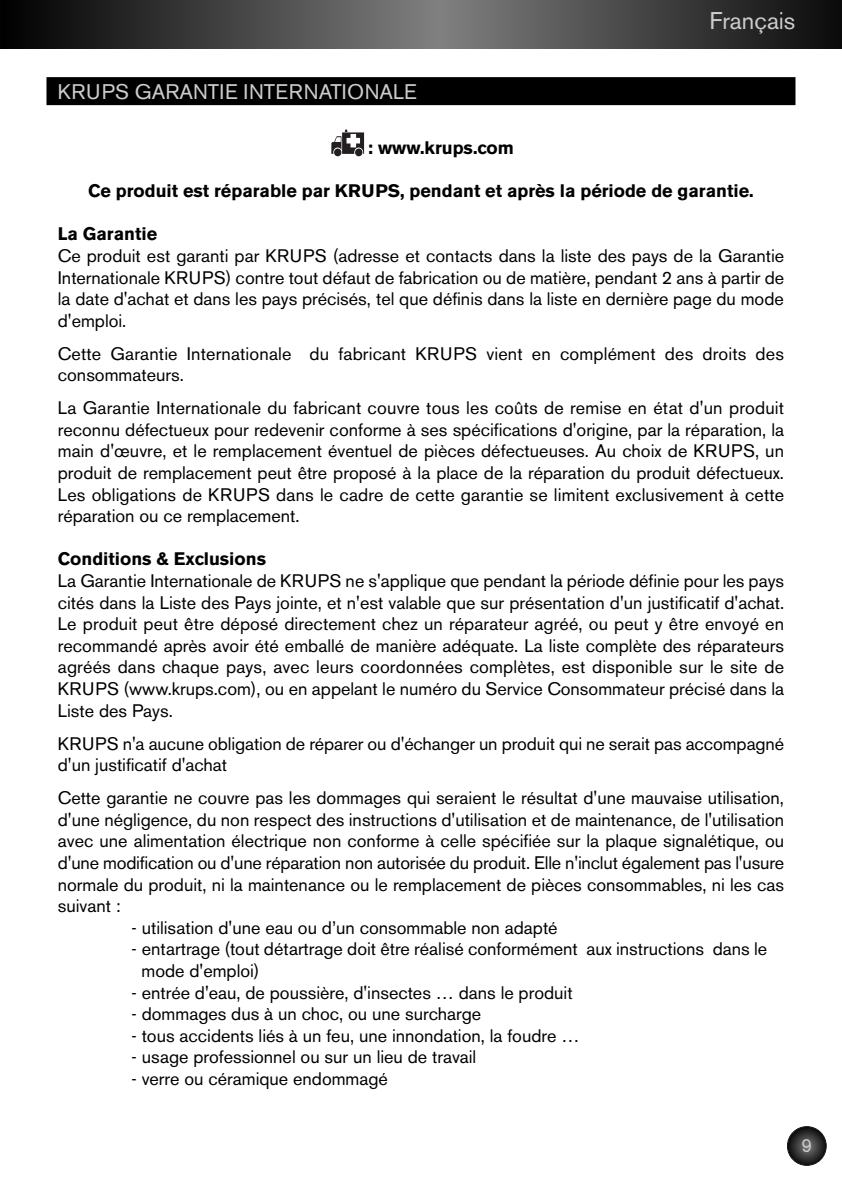
<style>
.page{position:relative;width:842px;height:1184px;background:#fff}
.page>*{position:absolute;margin:0;border:0;box-sizing:border-box;transform-origin:0 0}
.t1{font:24px "Akzidenz Grotesk BE";color:#ccc}
.t2{font:21px "Akzidenz Grotesk BE";color:#ccc}
.t3{font:19px "Akzidenz Grotesk BE";color:#ccc;scale:.95 1}
.t4{font:18px/21.6px "Akzidenz Grotesk BE";color:#000;text-align:justify}
.t5{font:700 18px "Akzidenz Grotesk BE";color:#000}
</style>
<div class="page">
<div style="left:46px;top:77px;width:749px;height:28px;background:#000"></div>
<svg style="left:336px;top:129px;width:29px;height:28px"></svg>
<svg style="left:331px;top:130px;width:33px;height:26px"></svg>
<svg style="left:1px;top:0;width:840px;height:49px;background:#424242"></svg>
<svg style="left:787px;top:1127px;width:38px;height:38px"></svg>
<div style="left:786px;top:1126px;width:40px;height:40px;border:2px solid #000;border-radius:50%"></div>
<hr style="left:0;top:0;width:1px;height:49px;background:#020202">
<p class="t2" style="left:58px;top:84px;width:360px">KRUPS GARANTIE INTERNATIONALE</p>
<h1 class="t1" style="left:709px;top:12px;width:87px">Français</h1>
<p class="t5" style="left:368px;top:141px;width:147px">: www.krups.com</p>
<p class="t5" style="left:88px;top:184px;width:666px">Ce produit est réparable par KRUPS, pendant et après la période de garantie.</p>
<p class="t5" style="left:58px;top:228px;width:101px">La Garantie</p>
<p class="t4" style="left:58px;top:247px;width:727px">Ce produit est garanti par KRUPS (adresse et contacts dans la liste des pays de la Garantie Internationale KRUPS) contre tout défaut de fabrication ou de matière, pendant 2 ans à partir de la date d'achat et dans les pays précisés, tel que définis dans la liste en dernière page du mode d'emploi.</p>
<p class="t4" style="left:58px;top:344px;width:727px">Cette Garantie Internationale du fabricant KRUPS vient en complément des droits des consommateurs.</p>
<p class="t4" style="left:58px;top:399px;width:727px">La Garantie Internationale du fabricant couvre tous les coûts de remise en état d'un produit reconnu défectueux pour redevenir conforme à ses spécifications d'origine, par la réparation, la main d'œuvre, et le remplacement éventuel de pièces défectueuses. Au choix de KRUPS, un produit de remplacement peut être proposé à la place de la réparation du produit défectueux.<br>Les obligations de KRUPS dans le cadre de cette garantie se limitent exclusivement à cette réparation ou ce remplacement.</p>
<p class="t5" style="left:58px;top:553px;width:210px">Conditions &amp; Exclusions</p>
<p class="t4" style="left:58px;top:572px;width:727px">La Garantie Internationale de KRUPS ne s'applique que pendant la période définie pour les pays cités dans la Liste des Pays jointe, et n'est valable que sur présentation d'un justificatif d'achat.<br>Le produit peut être déposé directement chez un réparateur agréé, ou peut y être envoyé en recommandé après avoir été emballé de manière adéquate. La liste complète des réparateurs agréés dans chaque pays, avec leurs coordonnées complètes, est disponible sur le site de KRUPS (www.krups.com), ou en appelant le numéro du Service Consommateur précisé dans la Liste des Pays.</p>
<p class="t4" style="left:58px;top:734px;width:727px">KRUPS n'a aucune obligation de réparer ou d'échanger un produit qui ne serait pas accompagné d'un justificatif d'achat</p>
<p class="t4" style="left:58px;top:789px;width:727px">Cette garantie ne couvre pas les dommages qui seraient le résultat d'une mauvaise utilisation, d'une négligence, du non respect des instructions d'utilisation et de maintenance, de l'utilisation avec une alimentation électrique non conforme à celle spécifiée sur la plaque signalétique, ou d'une modification ou d'une réparation non autorisée du produit. Elle n'inclut également pas l'usure normale du produit, ni la maintenance ou le remplacement de pièces consommables, ni les cas suivant :</p>
<p class="t4" style="left:131px;top:918px;width:427px">- utilisation d'une eau ou d’un consommable non adapté</p>
<p class="t4" style="left:141px;top:940px;width:627px;text-indent:-10px">- entartrage (tout détartrage doit être réalisé conformément aux instructions dans le mode d'emploi)</p>
<p class="t4" style="left:131px;top:983px;width:442px">- entrée d'eau, de poussière, d'insectes … dans le produit</p>
<p class="t4" style="left:131px;top:1005px;width:351px">- dommages dus à un choc, ou une surcharge</p>
<p class="t4" style="left:131px;top:1026px;width:449px">- tous accidents liés à un feu, une innondation, la foudre …</p>
<p class="t4" style="left:131px;top:1048px;width:346px">- usage professionnel ou sur un lieu de travail</p>
<p class="t4" style="left:131px;top:1070px;width:258px">- verre ou céramique endommagé</p>
<p class="t3" style="left:801px;top:1138px;width:13px">9</p>
</div>
